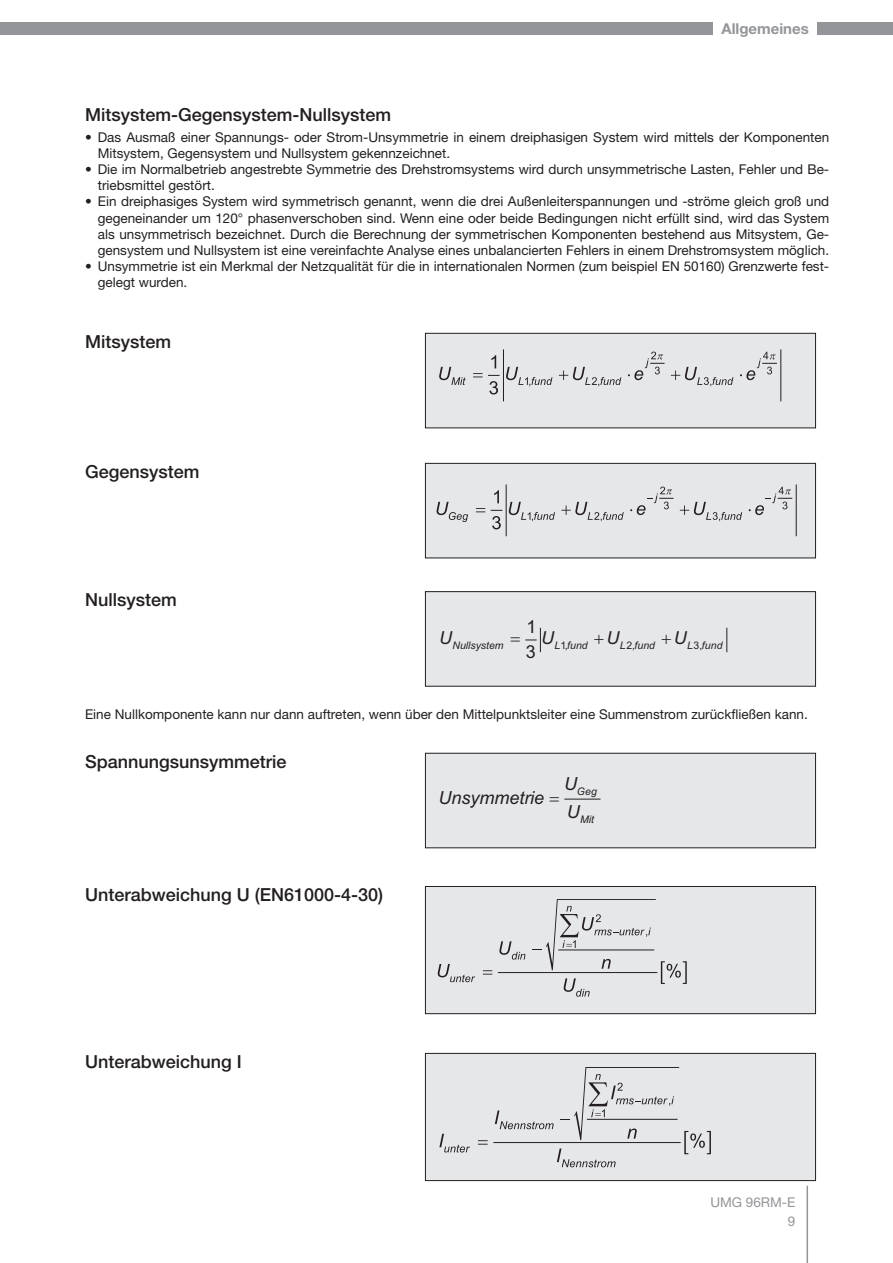
<style>
.page{position:relative;width:893px;height:1263px;background:#fff}
.page>*{position:absolute;margin:0;border:0;box-sizing:border-box;transform-origin:0 0}
.t1{font:500 18px "Helvetica Neue LT";color:#231f20}
.t2{font:italic 18px/27.8px "Arial";color:#231f20}
.t3{font:italic 17.85px "Arial";color:#231f20}
.t4{font:17.85px/25.2px "Arial";color:#231f20}
.t5{font:700 15px "Helvetica Neue LT";color:#939598}
.t6{font:13.5px/16.2px "Helvetica Neue LT";color:#231f20}
.t7{font:13.5px/19.5px "Helvetica Neue LT";color:#939598;text-align:right}
.t8{font:italic 10.5px "Arial";color:#231f20}
.t9{font:10.5px "Arial";color:#231f20}
</style>
<div class="page">
<hr style="left:806px;top:1186px;width:2px;height:77px;background:#939598">
<div style="left:818px;top:22px;width:75px;height:13px;background:#939598"></div>
<div style="left:0;top:22px;width:712px;height:13px;background:#939598"></div>
<div style="left:425px;top:333px;width:390px;height:95px;background:#e6e7e9"></div>
<div style="left:425px;top:333px;width:391px;height:95px;border:1px solid #231f20"></div>
<hr style="left:780px;top:349px;width:1px;height:52px;background:#231f20">
<hr style="left:503px;top:349px;width:1px;height:52px;background:#231f20">
<svg style="left:439px;top:367px;width:27px;height:18px"></svg>
<svg style="left:473px;top:355px;width:27px;height:39px"></svg>
<svg style="left:506px;top:367px;width:46px;height:19px"></svg>
<svg style="left:559px;top:367px;width:62px;height:19px"></svg>
<svg style="left:671px;top:367px;width:62px;height:19px"></svg>
<svg style="left:628px;top:352px;width:36px;height:28px"></svg>
<svg style="left:740px;top:352px;width:37px;height:28px"></svg>
<div style="left:425px;top:463px;width:390px;height:95px;background:#e6e7e9"></div>
<div style="left:425px;top:463px;width:391px;height:95px;border:1px solid #231f20"></div>
<hr style="left:796px;top:484px;width:1px;height:52px;background:#231f20">
<hr style="left:506px;top:484px;width:1px;height:52px;background:#231f20">
<svg style="left:437px;top:502px;width:31px;height:20px"></svg>
<svg style="left:476px;top:508px;width:9px;height:4px"></svg>
<svg style="left:494px;top:490px;width:5px;height:13px"></svg>
<svg style="left:491px;top:510px;width:11px;height:19px"></svg>
<svg style="left:509px;top:502px;width:46px;height:19px"></svg>
<svg style="left:561px;top:502px;width:63px;height:19px"></svg>
<svg style="left:680px;top:502px;width:62px;height:19px"></svg>
<svg style="left:630px;top:487px;width:43px;height:28px"></svg>
<svg style="left:749px;top:487px;width:43px;height:28px"></svg>
<div style="left:425px;top:592px;width:390px;height:94px;background:#e6e7e9"></div>
<div style="left:425px;top:591px;width:391px;height:95px;border:1px solid #231f20"></div>
<svg style="left:726px;top:628px;width:1px;height:24px"></svg>
<div style="left:425px;top:753px;width:390px;height:95px;background:#e6e7e9"></div>
<div style="left:425px;top:753px;width:391px;height:95px;border:1px solid #231f20"></div>
<hr style="left:564px;top:799px;width:36px;height:1px;background:#231f20">
<div style="left:425px;top:886px;width:390px;height:128px;background:#e6e7e9"></div>
<div style="left:425px;top:886px;width:391px;height:128px;border:1px solid #231f20"></div>
<hr style="left:498px;top:972px;width:159px;height:1px;background:#231f20">
<svg style="left:438px;top:964px;width:37px;height:18px"></svg>
<svg style="left:499px;top:941px;width:26px;height:19px"></svg>
<svg style="left:483px;top:970px;width:9px;height:5px"></svg>
<svg style="left:532px;top:899px;width:155px;height:98px"></svg>
<div style="left:425px;top:1053px;width:390px;height:127px;background:#e6e7e9"></div>
<div style="left:425px;top:1053px;width:391px;height:128px;border:1px solid #231f20"></div>
<hr style="left:493px;top:1142px;width:188px;height:1px;background:#231f20">
<svg style="left:439px;top:1134px;width:31px;height:18px"></svg>
<svg style="left:478px;top:1140px;width:10px;height:5px"></svg>
<svg style="left:495px;top:1067px;width:216px;height:100px"></svg>
<svg style="left:525px;top:628px;width:16px;height:24px"></svg>
<p class="t5" style="left:721px;top:19px;width:89px">Allgemeines</p>
<h1 class="t1" style="left:85px;top:104px;width:308px">Mitsystem-Gegensystem-Nullsystem</h1>
<p class="t6" style="left:98px;top:128px;width:733px;text-indent:-13px">• Das Ausmaß einer Spannungs- oder Strom-Unsymmetrie in einem dreiphasigen System wird mittels der Komponenten<br>Mitsystem, Gegensystem und Nullsystem gekennzeichnet.</p>
<p class="t6" style="left:98px;top:161px;width:733px;text-indent:-13px">• Die im Normalbetrieb angestrebte Symmetrie des Drehstromsystems wird durch unsymmetrische Lasten, Fehler und Be&shy;triebsmittel gestört.</p>
<p class="t6" style="left:98px;top:193px;width:733px;text-align:justify;text-indent:-13px">• Ein dreiphasiges System wird symmetrisch genannt, wenn die drei Außenleiterspannungen und -ströme gleich groß und gegeneinander um 120° phasenverschoben sind. Wenn eine oder beide Bedingungen nicht erfüllt sind, wird das System als unsymmetrisch bezeichnet. Durch die Berechnung der symmetrischen Komponenten bestehend aus Mitsystem, Ge&shy;gensystem und Nullsystem ist eine vereinfachte Analyse eines unbalancierten Fehlers in einem Drehstromsystem möglich.</p>
<p class="t6" style="left:98px;top:258px;width:733px;text-indent:-13px">• Unsymmetrie ist ein Merkmal der Netzqualität für die in internationalen Normen (zum beispiel EN 50160) Grenzwerte fest&shy;gelegt wurden.</p>
<h1 class="t1" style="left:85px;top:331px;width:88px">Mitsystem</h1>
<h1 class="t1" style="left:85px;top:461px;width:116px">Gegensystem</h1>
<h1 class="t1" style="left:85px;top:589px;width:93px">Nullsystem</h1>
<h2 class="t4" style="left:526px;top:614px;width:12px">1<br>3</h2>
<h2 class="t3" style="left:439px;top:627px;width:14px">U</h2>
<h2 class="t3" style="left:541px;top:627px;width:14px">U</h2>
<p class="t8" style="left:453px;top:639px;width:53px">Nullsystem</p>
<p class="t8" style="left:554px;top:639px;width:102px">L fund <sup>U</sup>L fund</p>
<h2 class="t3" style="left:674px;top:627px;width:14px">U</h2>
<p class="t8" style="left:687px;top:639px;width:37px">L fund</p>
<p class="t9" style="left:560px;top:639px;width:9px">1,</p>
<p class="t9" style="left:626px;top:639px;width:10px">2,</p>
<p class="t9" style="left:694px;top:639px;width:10px">,3</p>
<p class="t6" style="left:85px;top:706px;width:724px">Eine Nullkomponente kann nur dann auftreten, wenn über den Mittelpunktsleiter eine Summenstrom zurückfließen kann.</p>
<h1 class="t1" style="left:85px;top:751px;width:203px">Spannungsunsymmetrie</h1>
<h1 class="t2" style="left:439px;top:784px;width:107px">Unsymmetrie</h1>
<h1 class="t2" style="left:564px;top:770px;width:17px">U<br>U</h1>
<p class="t8" style="left:577px;top:784px;width:21px">Geg</p>
<p class="t8" style="left:580px;top:812px;width:15px">Mit</p>
<h1 class="t1" style="left:85px;top:884px;width:300px">Unterabweichung U (EN61000-4-30)</h1>
<h1 class="t1" style="left:85px;top:1051px;width:158px">Unterabweichung I</h1>
<p class="t7" style="left:710px;top:1192px;width:87px">UMG 96RM-E<br>9</p>
</div>
